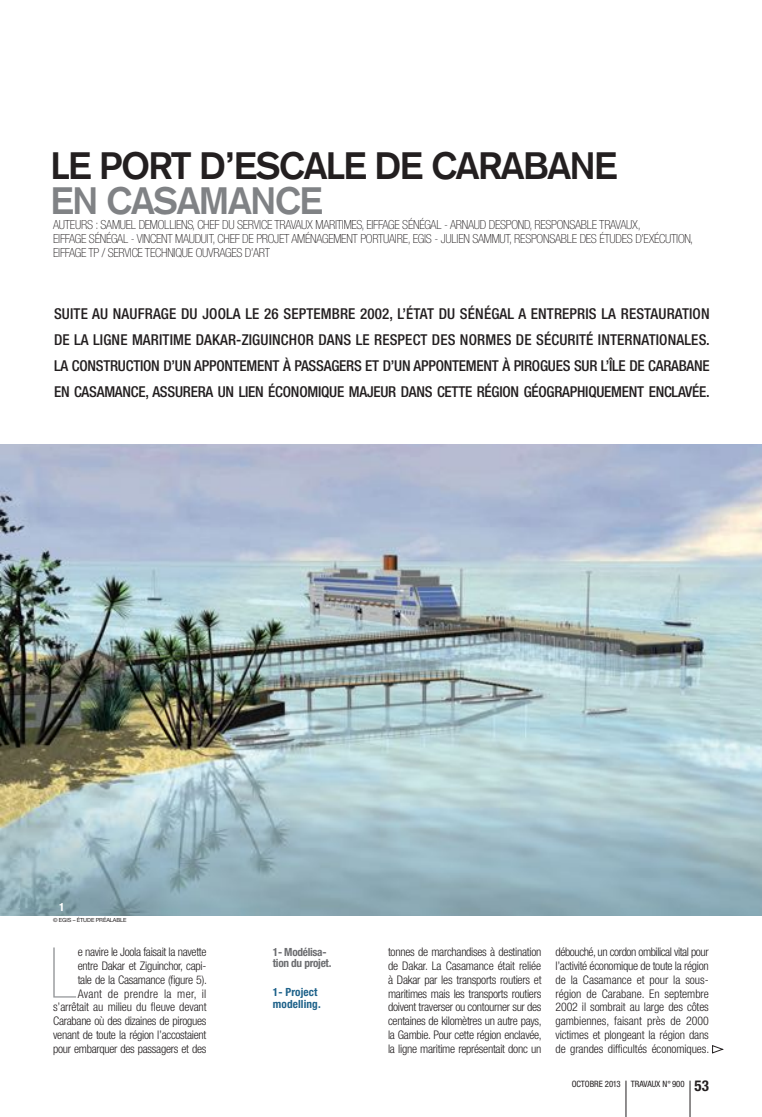
<style>
.page{position:relative;width:762px;height:1117px;background:#fff}
.page>*{position:absolute;margin:0;border:0;box-sizing:border-box;transform-origin:0 0}
.t1{font:900 condensed 70.12px "Helvetica Neue";color:#939598}
.t2{font:700 37.5px "Akzidenz Grotesk";color:#231f20}
.t3{font:700 37.5px "Akzidenz Grotesk";color:#808285}
.t4{font:500 condensed 15px/26.2px "Helvetica Neue";letter-spacing:-.015em;color:#231f20;text-align:justify}
.t5{font:100 condensed 12.5px "Helvetica Neue";letter-spacing:-.02em;color:#231f20}
.t6{font:300 condensed 11.88px/13.9px "Helvetica Neue";letter-spacing:-.025em;color:#231f20;text-align:justify}
.t7{font:700 condensed 11.25px/11.2px "Helvetica Neue";letter-spacing:-.025em;color:#6c6d70}
.t8{font:700 condensed 11.25px/11.2px "Helvetica Neue";letter-spacing:.01em;color:#1e628a}
.t9{font:700 condensed 11.25px "Helvetica Neue";color:#fff}
.t10{font:condensed 8.75px "Helvetica Neue";letter-spacing:-.005em;color:#231f20}
.t11{font:5.62px "Helvetica Neue";color:#231f20}
.s1{font-weight:700;font-size:15px}
</style>
<div class="page">
<hr style="left:626px;top:1080px;width:1px;height:36px;background:#231f20">
<hr style="left:690px;top:1080px;width:1px;height:36px;background:#231f20">
<img style="left:0;top:444px;width:762px;height:471px">
<svg style="left:712px;top:1045px;width:11px;height:8px"></svg>
<h2 class="t2" style="left:51px;top:144px;width:72px">LE PORT</h2>
<h2 class="t2" style="left:200px;top:144px;width:58px">D’ESCALE</h2>
<h2 class="t2" style="left:375px;top:144px;width:105px">DE CARABANE</h2>
<h2 class="t3" style="left:51px;top:179px;width:106px">EN CASAMANCE</h2>
<p class="t5" style="left:53px;top:218px;width:327px">AUTEURS : SAMUEL DEMOLLIENS, CH EF DU SERVICE TRAVAUX MARITIMES, EIFFAG</p>
<p class="t5" style="left:394px;top:218px;width:248px">E SÉNÉGAL - ARNAUD DESPOND, RESPONSAB LE TRAVAUX,</p>
<p class="t5" style="left:53px;top:232px;width:13px">EIFFAG</p>
<p class="t5" style="left:81px;top:232px;width:613px">E SÉNÉGAL - VINCENT MAUDUIT, CH EF DE PROJET AMÉNAGEMENT PORTUAIRE, EGIS - JULIEN SAMMUT, RESPONSABLE DES ÉTUDES D’EXÉCUTION,</p>
<p class="t5" style="left:53px;top:245px;width:13px">EIFFAG</p>
<p class="t5" style="left:81px;top:245px;width:190px">E TP / SERVICE TECHNIQUE OUVRAGES D’ART</p>
<p class="t4" style="left:54px;top:300px;width:657px">SUITE AU NAUFRAGE DU JOOLA LE 26 SEPTEMBRE 2002, L’ÉTAT DU SÉNÉGAL A ENTREPRIS LA RESTAURATION DE LA LIGNE MARITIME DAKAR-ZIGUINCHOR DANS LE RESPECT DES NORMES DE SÉCURITÉ INTERNATIONALES.<br>LA CONSTRUCTION D’UN APPONTEMENT À PASSAGERS ET D’UN APPONTEMENT À PIROGUES SUR L’ÎLE DE CARABANE EN CASAMANCE, ASSURERA UN LIEN ÉCONOMIQUE MAJEUR DANS CETTE RÉGION GÉOGRAPHIQUEMENT ENCLAVÉE.</p>
<p class="t9" style="left:59px;top:900px;width:7px">1</p>
<p class="t11" style="left:53px;top:915px;width:14px">© EGIS</p>
<p class="t11" style="left:73px;top:915px;width:9px">– ÉTUDE</p>
<p class="t11" style="left:96px;top:915px;width:5px">PRÉALABLE</p>
<p class="t6" style="left:53px;top:944px;width:155px;text-align:right">e navire le Joola faisait la navette<br>entre Dakar et Ziguinchor, capi-<br>tale de la Casamance (figure 5).<br>Avant de prendre la mer, il s’arrêtait au milieu du fleuve devant Carabane où des dizaines de pirogues venant de toute la région l’accostaient pour embarquer des passagers et des</p>
<p class="t7" style="left:273px;top:945px;width:60px">1- Modélisa&shy;tion du projet.</p>
<h1 class="t1" style="left:49px;top:934px;width:24px">L</h1>
<p class="t8" style="left:273px;top:986px;width:49px">1- Project modelling.</p>
<p class="t6" style="left:388px;top:944px;width:155px">tonnes de marchandises à destination de Dakar. La Casamance était reliée à Dakar par les transports routiers et maritimes mais les transports routiers doivent traverser ou contourner sur des centaines de kilomètres un autre pays, la Gambie. Pour cette région enclavée, la ligne maritime représentait donc un</p>
<p class="t6" style="left:555px;top:944px;width:155px">débouché, un cordon ombilical vital pour l’activité économique de toute la région de la Casamance et pour la sous&shy;région de Carabane. En septembre 2002 il sombrait au large des côtes gambiennes, faisant près de 2000 victimes et plongeant la région dans de grandes difficultés économiques.</p>
<p class="t10" style="left:572px;top:1078px;width:139px">OCTOBRE 2013 TRAVAUX N° 900 <span class="s1">53</span></p>
</div>
